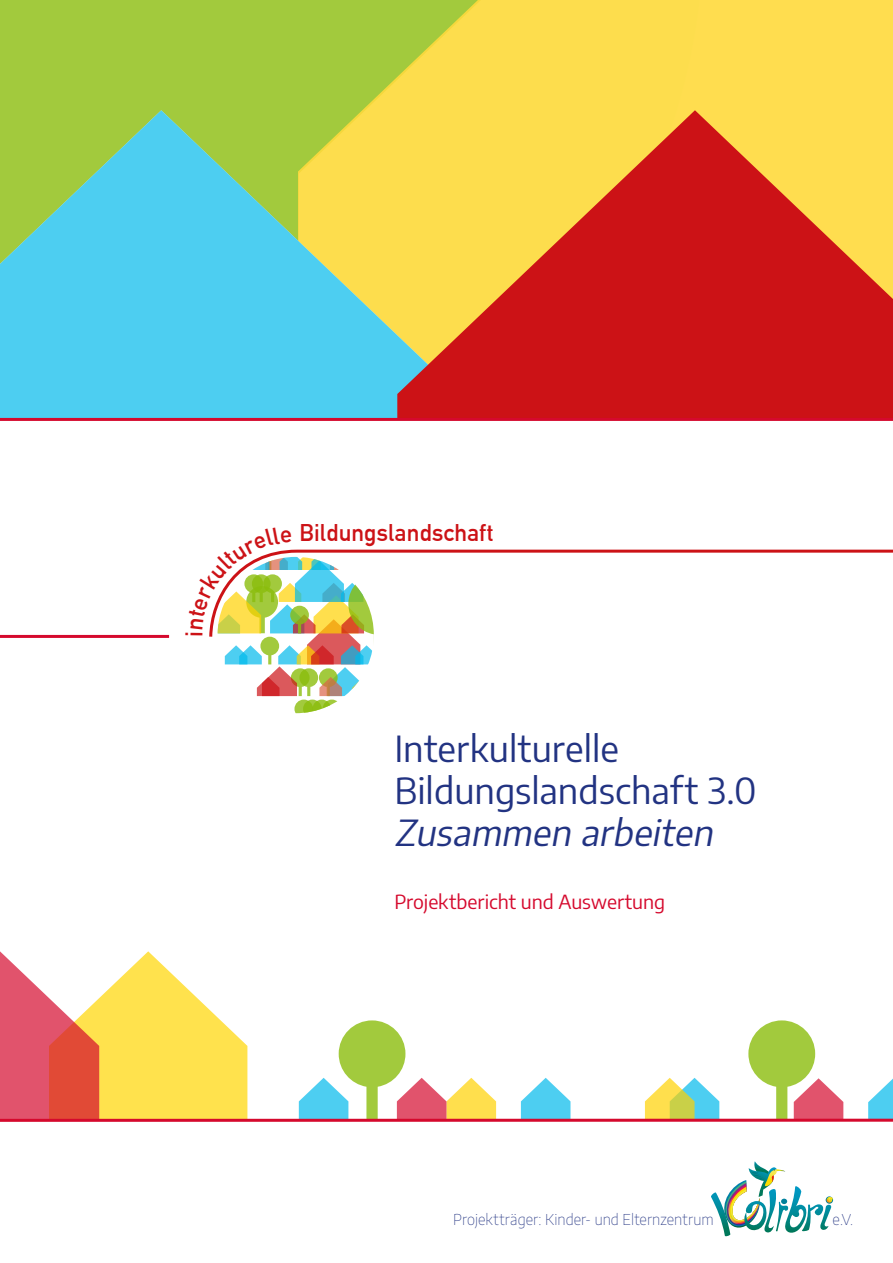
<style>
.page{position:relative;width:893px;height:1263px;background:#fff}
.page>*{position:absolute;margin:0;border:0;box-sizing:border-box;transform-origin:0 0}
.t1{font:36px/42px "Encode Sans";letter-spacing:.005em;color:#223382}
.t2{font:italic 36px "Encode Sans";color:#223382}
.t3{font:700 23.7px "DIN Alternate";letter-spacing:.005em;color:#cc1216}
.t4{font:19.5px "Encode Sans";letter-spacing:-.005em;color:#d5092d}
.t5{font:100 15px "Encode Sans";letter-spacing:.005em;color:#223382}
</style>
<div class="page">
<div style="left:0;top:0;width:298px;height:110px;background:#a2ca3d"></div>
<svg style="left:298px;top:0;width:595px;height:110px;background:#ead94a"></svg>
<svg style="left:0;top:110px;width:397px;height:308px;background:#73cfb9"></svg>
<svg style="left:397px;top:110px;width:496px;height:308px;background:#de632d"></svg>
<hr style="left:0;top:418px;width:893px;height:3px;background:#d5092d">
<svg style="left:374px;top:549px;width:519px;height:4px;background:#d84c4f"></svg>
<hr style="left:0;top:635px;width:169px;height:3px;background:#d5092d">
<svg style="left:0;top:951px;width:247px;height:168px"></svg>
<svg style="left:521px;top:1078px;width:49px;height:41px"></svg>
<svg style="left:868px;top:1078px;width:25px;height:41px"></svg>
<svg style="left:645px;top:1078px;width:74px;height:41px"></svg>
<svg style="left:748px;top:1020px;width:95px;height:99px"></svg>
<svg style="left:299px;top:1020px;width:197px;height:99px"></svg>
<hr style="left:0;top:1119px;width:893px;height:3px;background:#d5092d">
<img style="left:711px;top:1161px;width:122px;height:76px">
<svg style="left:209px;top:549px;width:165px;height:164px"></svg>
<h2 class="t3" style="left:300px;top:514px;width:195px">Bildungslandschaft</h2>
<h1 class="t1" style="left:394px;top:726px;width:364px">Interkulturelle<br>Bildungslandschaft 3.0</h1>
<h1 class="t2" style="left:394px;top:807px;width:328px">Zusammen arbeiten</h1>
<h3 class="t4" style="left:394px;top:888px;width:272px">Projektbericht und Auswertung</h3>
<p class="t5" style="left:453px;top:1209px;width:262px">Projektträger: Kinder- und Elternzentrum</p>
<p class="t5" style="left:832px;top:1209px;width:22px">e.V.</p>
</div>
